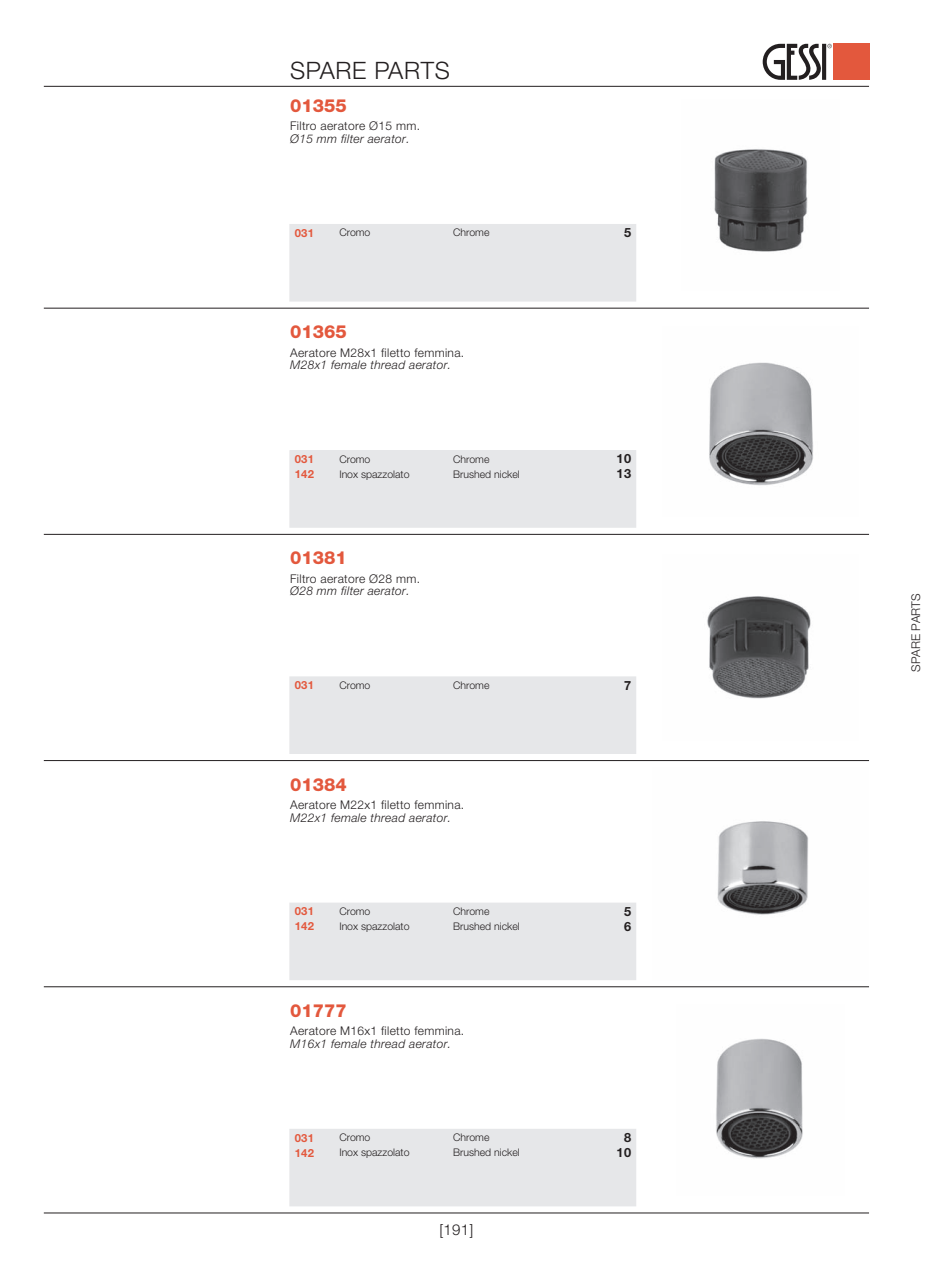
<style>
.page{position:relative;width:936px;height:1264px;background:#fff}
.page>*{position:absolute;margin:0;border:0;box-sizing:border-box;transform-origin:0 0}
.t1{font:300 24px "Helvetica Neue LT Std";letter-spacing:.025em;color:#231f20}
.t2{font:800 18px "Helvetica Neue LT Std";color:#e3583d}
.t3{font:300 15px "Helvetica Neue LT Std";color:#231f20}
.t4{font:700 12.75px "Helvetica Neue LT Std";color:#231f20}
.t5{font:300 12px "Helvetica Neue LT Std";letter-spacing:.025em;color:#231f20}
.t6{font:italic 300 12px "Helvetica Neue LT Std";letter-spacing:.025em;color:#231f20}
.t7{font:300 12px "Helvetica Neue LT Std";color:#231f20}
.t8{font:700 11.25px "Helvetica Neue LT Std";letter-spacing:.025em;color:#e3583d}
.t9{font:300 10.5px "Helvetica Neue LT Std";color:#231f20}
</style>
<div class="page">
<hr style="left:44px;top:86px;width:825px;height:1px;background:#231f20">
<div style="left:833px;top:44px;width:36px;height:36px;background:#e3583d"></div>
<svg style="left:762px;top:44px;width:69px;height:36px"></svg>
<img style="left:714px;top:149px;width:94px;height:103px">
<div style="left:290px;top:225px;width:345px;height:76px;background:#e6e7e9"></div>
<div style="left:289px;top:224px;width:347px;height:78px;border:2px solid #e6e7e9"></div>
<hr style="left:44px;top:308px;width:825px;height:1px;background:#231f20">
<img style="left:709px;top:362px;width:104px;height:124px">
<div style="left:290px;top:451px;width:345px;height:76px;background:#e6e7e9"></div>
<div style="left:289px;top:450px;width:347px;height:78px;border:2px solid #e6e7e9"></div>
<hr style="left:44px;top:534px;width:825px;height:1px;background:#231f20">
<img style="left:707px;top:596px;width:104px;height:103px">
<div style="left:290px;top:677px;width:345px;height:76px;background:#e6e7e9"></div>
<div style="left:289px;top:676px;width:347px;height:78px;border:2px solid #e6e7e9"></div>
<hr style="left:44px;top:760px;width:825px;height:1px;background:#231f20">
<img style="left:717px;top:821px;width:92px;height:94px">
<div style="left:290px;top:903px;width:345px;height:76px;background:#e6e7e9"></div>
<div style="left:289px;top:903px;width:347px;height:77px;border:2px solid #e6e7e9"></div>
<hr style="left:44px;top:986px;width:825px;height:1px;background:#231f20">
<img style="left:716px;top:1038px;width:87px;height:121px">
<div style="left:290px;top:1130px;width:345px;height:76px;background:#e6e7e9"></div>
<div style="left:289px;top:1129px;width:347px;height:77px;border:2px solid #e6e7e9"></div>
<hr style="left:44px;top:1213px;width:825px;height:1px;background:#231f20">
<h1 class="t1" style="left:290px;top:56px;width:161px">SPARE PARTS</h1>
<h2 class="t2" style="left:290px;top:95px;width:58px">01355</h2>
<p class="t5" style="left:290px;top:119px;width:131px">Filtro aeratore Ø15 mm.</p>
<p class="t6" style="left:290px;top:132px;width:121px">Ø15 mm filter aerator.</p>
<p class="t8" style="left:295px;top:226px;width:21px">031</p>
<p class="t9" style="left:339px;top:226px;width:33px">Cromo</p>
<p class="t9" style="left:453px;top:226px;width:38px">Chrome</p>
<p class="t4" style="left:624px;top:225px;width:9px">5</p>
<h2 class="t2" style="left:290px;top:321px;width:58px">01365</h2>
<p class="t5" style="left:290px;top:345px;width:175px">Aeratore M28x1 filetto femmina.</p>
<p class="t6" style="left:290px;top:358px;width:162px">M28x1 female thread aerator.</p>
<p class="t8" style="left:295px;top:452px;width:21px">031</p>
<p class="t9" style="left:339px;top:452px;width:33px">Cromo</p>
<p class="t9" style="left:453px;top:452px;width:38px">Chrome</p>
<p class="t4" style="left:616px;top:451px;width:16px">10</p>
<p class="t8" style="left:295px;top:467px;width:21px">142</p>
<p class="t9" style="left:339px;top:468px;width:72px">Inox spazzolato</p>
<p class="t9" style="left:453px;top:468px;width:68px">Brushed nickel</p>
<p class="t4" style="left:616px;top:466px;width:16px">13</p>
<h2 class="t2" style="left:290px;top:547px;width:58px">01381</h2>
<p class="t5" style="left:290px;top:571px;width:131px">Filtro aeratore Ø28 mm.</p>
<p class="t6" style="left:290px;top:584px;width:121px">Ø28 mm filter aerator.</p>
<p class="t8" style="left:295px;top:678px;width:21px">031</p>
<p class="t9" style="left:339px;top:679px;width:33px">Cromo</p>
<p class="t9" style="left:453px;top:679px;width:38px">Chrome</p>
<p class="t4" style="left:624px;top:677px;width:9px">7</p>
<h2 class="t2" style="left:290px;top:773px;width:58px">01384</h2>
<p class="t5" style="left:290px;top:797px;width:175px">Aeratore M22x1 filetto femmina.</p>
<p class="t6" style="left:290px;top:810px;width:162px">M22x1 female thread aerator.</p>
<p class="t8" style="left:295px;top:904px;width:21px">031</p>
<p class="t9" style="left:339px;top:905px;width:33px">Cromo</p>
<p class="t9" style="left:453px;top:905px;width:38px">Chrome</p>
<p class="t4" style="left:624px;top:903px;width:9px">5</p>
<p class="t8" style="left:295px;top:919px;width:21px">142</p>
<p class="t9" style="left:339px;top:920px;width:72px">Inox spazzolato</p>
<p class="t9" style="left:453px;top:920px;width:68px">Brushed nickel</p>
<p class="t4" style="left:624px;top:918px;width:9px">6</p>
<h2 class="t2" style="left:290px;top:1000px;width:58px">01777</h2>
<p class="t5" style="left:290px;top:1024px;width:175px">Aeratore M16x1 filetto femmina.</p>
<p class="t6" style="left:290px;top:1036px;width:162px">M16x1 female thread aerator.</p>
<p class="t8" style="left:295px;top:1131px;width:21px">031</p>
<p class="t9" style="left:339px;top:1131px;width:33px">Cromo</p>
<p class="t9" style="left:453px;top:1131px;width:38px">Chrome</p>
<p class="t4" style="left:624px;top:1130px;width:9px">8</p>
<p class="t8" style="left:295px;top:1146px;width:21px">142</p>
<p class="t9" style="left:339px;top:1146px;width:72px">Inox spazzolato</p>
<p class="t9" style="left:453px;top:1146px;width:68px">Brushed nickel</p>
<p class="t4" style="left:616px;top:1145px;width:16px">10</p>
<h3 class="t3" style="left:439px;top:1220px;width:35px">[191]</h3>
<p class="t7" style="left:908px;top:672px;width:80px;rotate:-90deg">SPARE PARTS</p>
</div>
